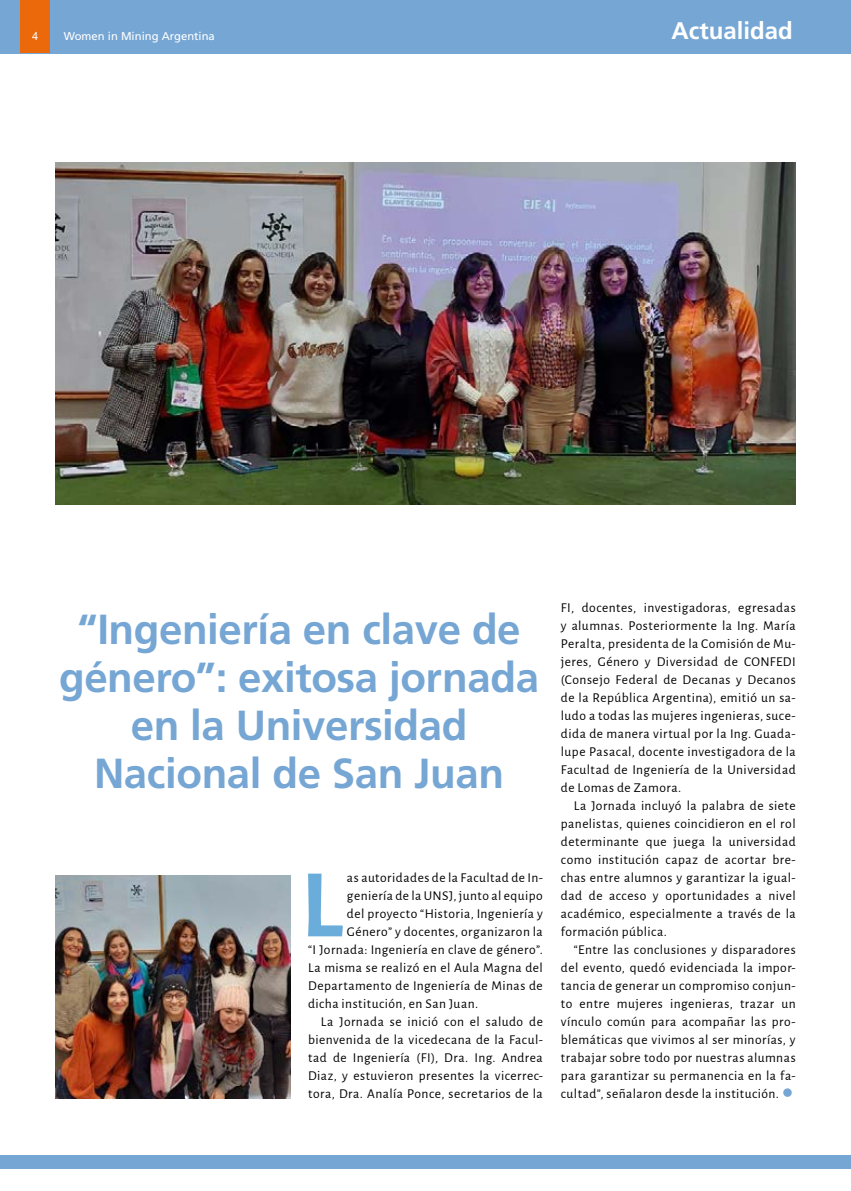
<style>
.page{position:relative;width:851px;height:1191px;background:#fff}
.page>*{position:absolute;margin:0;border:0;box-sizing:border-box;transform-origin:0 0}
.t1{font:700 97.35px "Alegreya Sans";color:#6aacda}
.t2{font:700 42px/48px "Frutiger LT Std";letter-spacing:-.01em;color:#76a6d4;text-align:center}
.t3{font:700 24px "Frutiger LT Std";color:#fff}
.t4{font:13.5px/18px "Alegreya Sans";letter-spacing:.035em;color:#000;text-align:justify}
.t5{font:11.25px "Frutiger LT Std";color:#fff}
.t6{font:11.25px "Arial";color:#fff}
</style>
<div class="page">
<div style="left:0;top:0;width:850px;height:53px;background:#76a6d4"></div>
<hr style="left:850px;top:0;width:1px;height:53px;background:#76a6d4">
<div style="left:21px;top:0;width:29px;height:53px;background:#eb690b"></div>
<div style="left:0;top:1155px;width:850px;height:13px;background:#76a6d4"></div>
<div style="left:783px;top:1088px;width:8px;height:8px;background:#76a6d4;border-radius:50%"></div>
<img style="left:55px;top:162px;width:740px;height:342px">
<img style="left:55px;top:875px;width:235px;height:223px">
<p class="t6" style="left:32px;top:28px;width:8px">4</p>
<p class="t5" style="left:64px;top:30px;width:152px">Women in Mining Argentina</p>
<h3 class="t3" style="left:671px;top:17px;width:123px">Actualidad</h3>
<h2 class="t2" style="left:59px;top:605px;width:481px">“Ingeniería en clave de género”: exitosa jornada en la Universidad<br>Nacional de San Juan</h2>
<h1 class="t1" style="left:301px;top:833px;width:44px">L</h1>
<p class="t4" style="left:347px;top:868px;width:197px">as autoridades de la Facultad de In-</p>
<p class="t4" style="left:347px;top:886px;width:197px">geniería de la UNSJ, junto al equipo</p>
<p class="t4" style="left:347px;top:904px;width:197px">del proyecto “Historia, Ingeniería y</p>
<p class="t4" style="left:347px;top:922px;width:197px">Género” y docentes, organizaron la</p>
<p class="t4" style="left:308px;top:940px;width:236px">“I Jornada: Ingeniería en clave de género”.</p>
<p class="t4" style="left:308px;top:958px;width:236px">La misma se realizó en el Aula Magna del</p>
<p class="t4" style="left:308px;top:976px;width:236px">Departamento de Ingeniería de Minas de</p>
<p class="t4" style="left:308px;top:994px;width:171px">dicha institución, en San Juan.</p>
<p class="t4" style="left:321px;top:1012px;width:223px">La Jornada se inició con el saludo de</p>
<p class="t4" style="left:308px;top:1030px;width:236px">bienvenida de la vicedecana de la Facul-</p>
<p class="t4" style="left:308px;top:1048px;width:236px">tad de Ingeniería (FI), Dra. Ing. Andrea</p>
<p class="t4" style="left:308px;top:1066px;width:236px">Diaz, y estuvieron presentes la vicerrec-</p>
<p class="t4" style="left:308px;top:1084px;width:236px">tora, Dra. Analía Ponce, secretarios de la</p>
<p class="t4" style="left:561px;top:598px;width:236px">FI, docentes, investigadoras, egresadas y alumnas. Posteriormente la Ing. María Peralta, presidenta de la Comisión de Mu&shy;jeres, Género y Diversidad de CONFEDI (Consejo Federal de Decanas y Decanos de la República Argentina), emitió un sa&shy;ludo a todas las mujeres ingenieras, suce&shy;dida de manera virtual por la Ing. Guada&shy;lupe Pasacal, docente investigadora de la Facultad de Ingeniería de la Universidad de Lomas de Zamora.</p>
<p class="t4" style="left:561px;top:796px;width:236px;text-indent:13px">La Jornada incluyó la palabra de siete panelistas, quienes coincidieron en el rol determinante que juega la universidad como institución capaz de acortar bre&shy;chas entre alumnos y garantizar la igual&shy;dad de acceso y oportunidades a nivel académico, especialmente a través de la formación pública.</p>
<p class="t4" style="left:561px;top:940px;width:236px;text-indent:13px">“Entre las conclusiones y disparadores del evento, quedó evidenciada la impor&shy;tancia de generar un compromiso conjun&shy;to entre mujeres ingenieras, trazar un vínculo común para acompañar las pro&shy;blemáticas que vivimos al ser minorías, y trabajar sobre todo por nuestras alumnas para garantizar su permanencia en la fa&shy;cultad”, señalaron desde la institución.</p>
</div>
